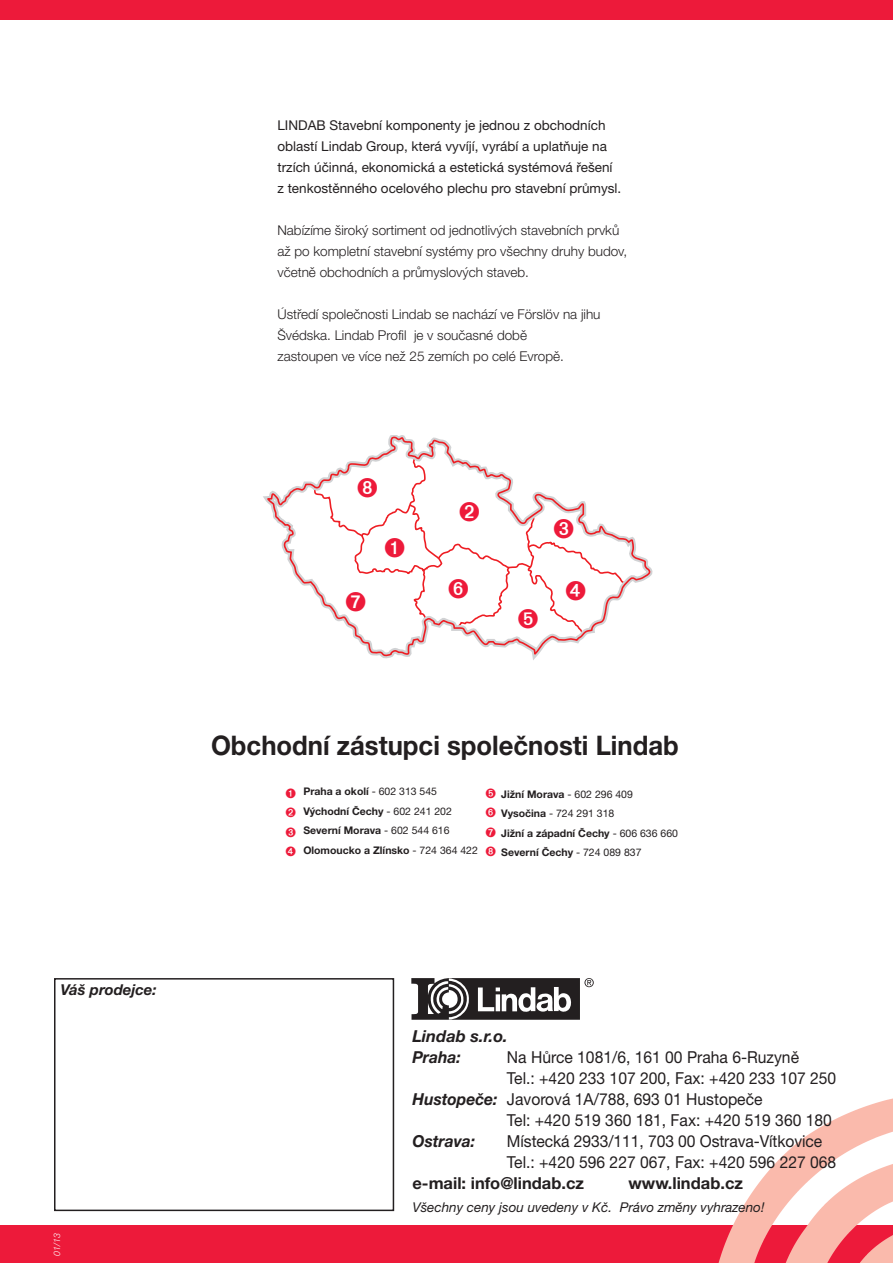
<style>
.page{position:relative;width:893px;height:1263px;background:#fff}
.page>*{position:absolute;margin:0;border:0;box-sizing:border-box;transform-origin:0 0}
.t1{font:700 27px "Helvetica Neue CE";color:#231f20;scale:.95 1}
.t2{font:16.5px/21px "Helvetica Neue CE";color:#231f20;scale:.95 1}
.t3{font:700 16.5px "Helvetica Neue CE";color:#231f20}
.t4{font:italic 700 16.5px/21px "Helvetica Neue CE";color:#231f20}
.t5{font:italic 700 16.5px "Helvetica Neue CE";color:#231f20;scale:.95 1}
.t6{font:italic 700 15px "Helvetica Neue CE";color:#231f20}
.t7{font:300 13.5px/21px "Helvetica Neue CE";color:#231f20}
.t8{font:13.5px/21px "Helvetica Neue CE";color:#231f20}
.t9{font:italic 13.5px "Helvetica Neue CE";color:#231f20}
.t10{font:13.5px/19.5px "Zapf Dingbats ITC";color:#ed1a3a;text-align:justify}
.t11{font:700 10.5px/19.5px "Helvetica Neue CE";color:#231f20}
.t12{font:italic 300 9px "Helvetica Neue CE";color:#fff}
.s1{font-weight:400}
.s2{font-weight:700;font-style:italic}
</style>
<div class="page">
<div style="left:0;top:1225px;width:893px;height:38px;background:#ed1a3a"></div>
<svg style="left:411px;top:978px;width:183px;height:42px"></svg>
<svg style="left:266px;top:436px;width:387px;height:224px"></svg>
<div style="left:0;top:0;width:893px;height:19px;background:#ed1a3a"></div>
<img style="left:718px;top:1098px;width:175px;height:165px">
<div style="left:54px;top:978px;width:340px;height:233px;border:2px solid #231f20"></div>
<svg style="left:313px;top:455px;width:314px;height:181px"></svg>
<p class="t8" style="left:277px;top:114px;width:345px">LINDAB Stavební komponenty je jednou z obchodních oblastí Lindab Group, která vyvíjí, vyrábí a uplatňuje na trzích účinná, ekonomická a estetická systémová řešení z tenkostěnného ocelového plechu pro stavební průmysl.</p>
<p class="t7" style="left:277px;top:220px;width:351px">Nabízíme široký sortiment od jednotlivých stavebních prvků až po kompletní stavební systémy pro všechny druhy budov, včetně obchodních a průmyslových staveb.</p>
<p class="t7" style="left:277px;top:304px;width:325px">Ústředí společnosti Lindab se nachází ve Förslöv na jihu<br>Švédska. Lindab Profil je v současné době<br>zastoupen ve více než 25 zemích po celé Evropě.</p>
<p class="t6" style="left:60px;top:982px;width:98px">Váš prodejce:</p>
<p class="t12" style="left:52px;top:1255px;width:25px;rotate:-90deg">01/13</p>
<h1 class="t1" style="left:211px;top:730px;width:494px">Obchodní zástupci společnosti Lindab</h1>
<p class="t11" style="left:303px;top:782px;width:176px">Praha a okolí <span class="s1">- 602 313 545<br></span>Východní Čechy <span class="s1">- 602 241 202<br></span>Severní Morava <span class="s1">- 602 544 616<br></span>Olomoucko a Zlínsko <span class="s1">- 724 364 422</span></p>
<p class="t11" style="left:501px;top:784px;width:178px">Jižní Morava <span class="s1">- 602 296 409<br></span>Vysočina <span class="s1">- 724 291 318<br></span>Jižní a západní Čechy <span class="s1">- 606 636 660<br></span>Severní Čechy <span class="s1">- 724 089 837</span></p>
<p class="t10" style="left:285px;top:784px;width:12px">➊<br>➋<br>➌<br>➍</p>
<p class="t10" style="left:485px;top:784px;width:12px">➎<br>➏<br>➐<br>➑</p>
<p class="t4" style="left:412px;top:1026px;width:97px">Lindab s.r.o.<br>Praha:</p>
<p class="t2" style="left:507px;top:1047px;width:309px">Na Hůrce 1081/6, 161 00 Praha 6-Ruzyně</p>
<p class="t2" style="left:507px;top:1068px;width:348px">Tel.: +420 233 107 200, Fax: +420 233 107 250</p>
<p class="t2" style="left:412px;top:1089px;width:370px"><span class="s2">Hustopeče:</span> Javorová 1A/788, 693 01 Hustopeče</p>
<p class="t2" style="left:507px;top:1110px;width:344px">Tel: +420 519 360 181, Fax: +420 519 360 180</p>
<p class="t5" style="left:412px;top:1132px;width:68px">Ostrava:</p>
<p class="t2" style="left:507px;top:1131px;width:348px">Místecká 2933/111, 703 00 Ostrava-Vítkovice<br>Tel.: +420 596 227 067, Fax: +420 596 227 068</p>
<p class="t3" style="left:412px;top:1174px;width:173px">e-mail: info@lindab.cz</p>
<p class="t3" style="left:628px;top:1174px;width:116px">www.lindab.cz</p>
<p class="t9" style="left:412px;top:1200px;width:353px">Všechny ceny jsou uvedeny v Kč. Právo změny vyhrazeno!</p>
</div>
